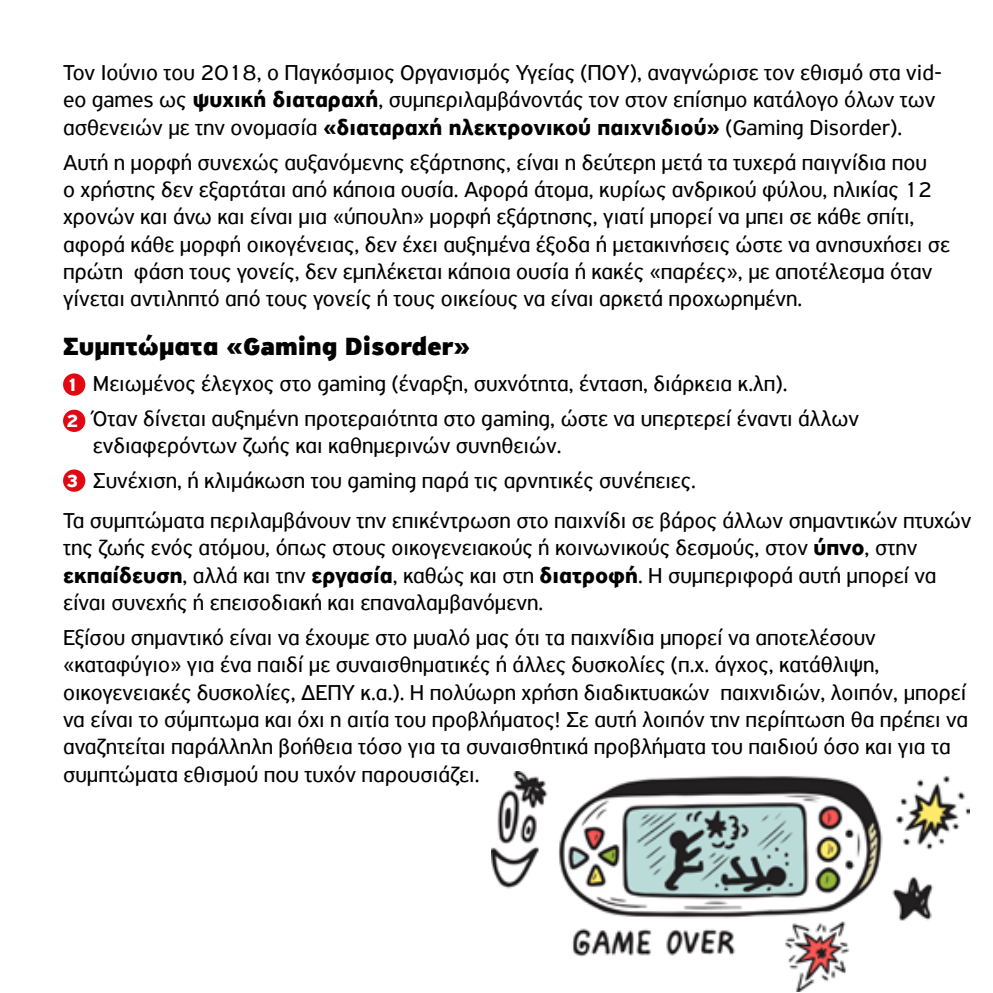
<style>
.page{position:relative;width:993px;height:993px;background:#fff}
.page>*{position:absolute;margin:0;border:0;box-sizing:border-box;transform-origin:0 0}
.t1{font:900 26.25px "PF Highway Sans Pro";color:#000}
.t2{font:22.75px/27.3px "PF Highway Sans Pro";color:#000}
.t3{font:700 18.9px/36.2px "PF Highway Sans Pro";color:#fff}
.s1{font-weight:700}
</style>
<div class="page">
<div style="left:63px;top:373px;width:22px;height:22px;background:#e30613;border-radius:50%"></div>
<div style="left:63px;top:409px;width:22px;height:23px;background:#e30613;border-radius:50%"></div>
<div style="left:63px;top:469px;width:22px;height:22px;background:#e30613;border-radius:50%"></div>
<img style="left:491px;top:771px;width:478px;height:219px">
<p class="t2" style="left:63px;top:59px;width:880px">Τον Ιούνιο του 2018, ο Παγκόσμιος Οργανισμός Υγείας (ΠΟΥ), αναγνώρισε τον εθισμό στα vid&shy;eo games ως <span class="s1">ψυχική διαταραχή</span>, συμπεριλαμβάνοντάς τον στον επίσημο κατάλογο όλων των ασθενειών με την ονομασία <span class="s1">«διαταραχή ηλεκτρονικού παιχνιδιού»</span> (Gaming Disorder).</p>
<p class="t2" style="left:63px;top:148px;width:888px">Αυτή η μορφή συνεχώς αυξανόμενης εξάρτησης, είναι η δεύτερη μετά τα τυχερά παιγνίδια που<br>ο χρήστης δεν εξαρτάται από κάποια ουσία. Αφορά άτομα, κυρίως ανδρικού φύλου, ηλικίας 12 χρονών και άνω και είναι μια «ύπουλη» μορφή εξάρτησης, γιατί μπορεί να μπει σε κάθε σπίτι, αφορά κάθε μορφή οικογένειας, δεν έχει αυξημένα έξοδα ή μετακινήσεις ώστε να ανησυχήσει σε πρώτη φάση τους γονείς, δεν εμπλέκεται κάποια ουσία ή κακές «παρέες», με αποτέλεσμα όταν γίνεται αντιληπτό από τους γονείς ή τους οικείους να είναι αρκετά προχωρημένη.</p>
<p class="t1" style="left:63px;top:330px;width:408px">Συμπτώματα «Gaming Disorder»</p>
<p class="t2" style="left:93px;top:365px;width:767px;line-height:35px">Μειωμένος έλεγχος στο gaming (έναρξη, συχνότητα, ένταση, διάρκεια κ.λπ).<br>Όταν δίνεται αυξημένη προτεραιότητα στο gaming, ώστε να υπερτερεί έναντι άλλων</p>
<p class="t2" style="left:93px;top:427px;width:604px;line-height:35px">ενδιαφερόντων ζωής και καθημερινών συνηθειών.<br>Συνέχιση, ή κλιμάκωση του gaming παρά τις αρνητικές συνέπειες.</p>
<p class="t2" style="left:63px;top:507px;width:909px">Τα συμπτώματα περιλαμβάνουν την επικέντρωση στο παιχνίδι σε βάρος άλλων σημαντικών πτυχών της ζωής ενός ατόμου, όπως στους οικογενειακούς ή κοινωνικούς δεσμούς, στον <span class="s1">ύπνο</span>, στην <span class="s1">εκπαίδευση</span>, αλλά και την <span class="s1">εργασία</span>, καθώς και στη <span class="s1">διατροφή</span>. Η συμπεριφορά αυτή μπορεί να είναι συνεχής ή επεισοδιακή και επαναλαμβανόμενη.</p>
<p class="t2" style="left:63px;top:623px;width:906px">Εξίσου σημαντικό είναι να έχουμε στο μυαλό μας ότι τα παιχνίδια μπορεί να αποτελέσουν «καταφύγιο» για ένα παιδί με συναισθηματικές ή άλλες δυσκολίες (π.χ. άγχος, κατάθλιψη, οικογενειακές δυσκολίες, ΔΕΠΥ κ.α.). Η πολύωρη χρήση διαδικτυακών παιχνιδιών, λοιπόν, μπορεί να είναι το σύμπτωμα και όχι η αιτία του προβλήματος! Σε αυτή λοιπόν την περίπτωση θα πρέπει να αναζητείται παράλληλη βοήθεια τόσο για τα συναισθητικά προβλήματα του παιδιού όσο και για τα συμπτώματα εθισμού που τυχόν παρουσιάζει.</p>
<p class="t3" style="left:66px;top:367px;width:14px">1<br>2</p>
<p class="t3" style="left:66px;top:463px;width:14px">3</p>
</div>
